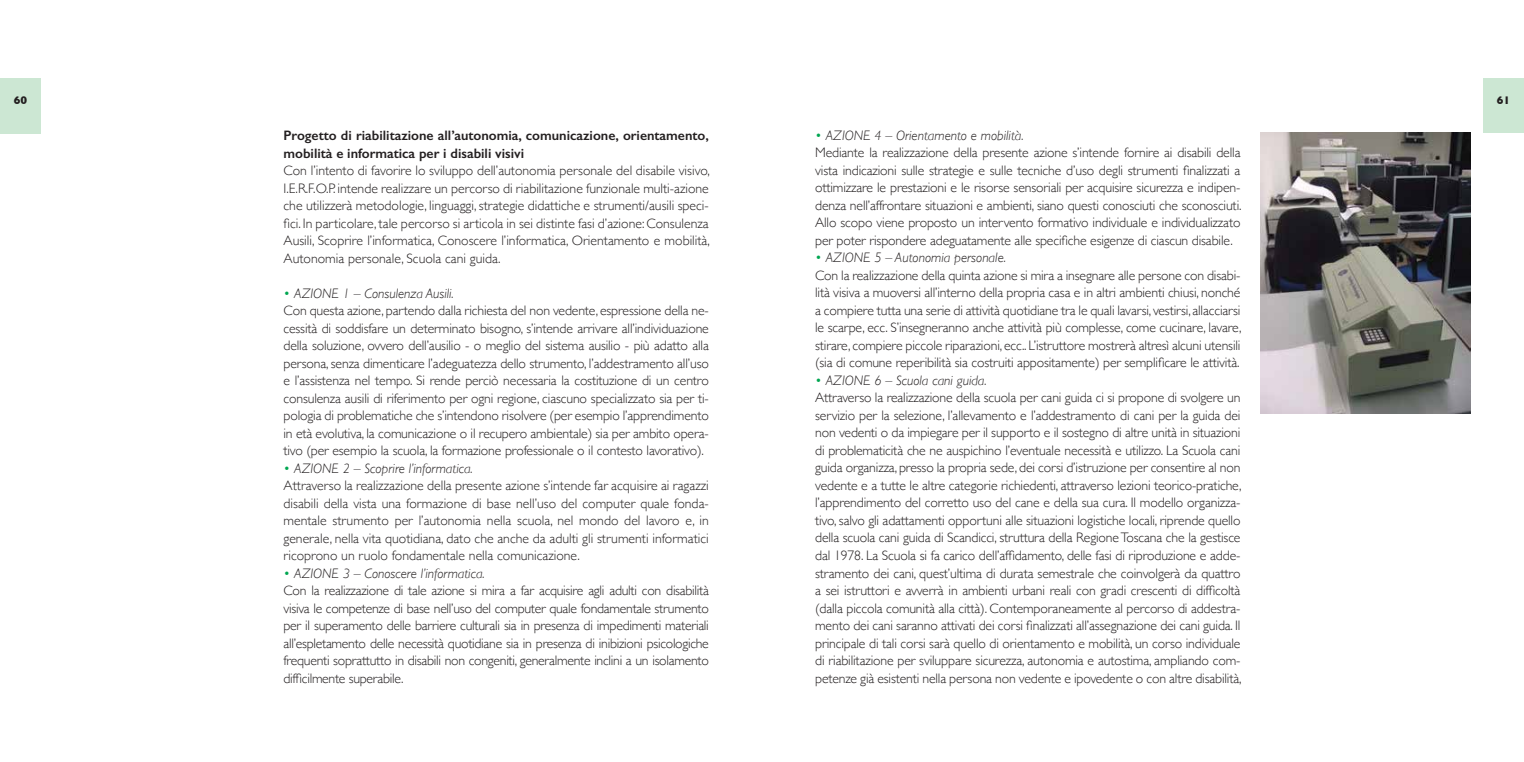
<style>
.page{position:relative;width:1524px;height:762px;background:#fff}
.page>*{position:absolute;margin:0;border:0;box-sizing:border-box;transform-origin:0 0}
.t1{font:300 13.75px/17.5px "Gill Sans";letter-spacing:-.01em;color:#231f20}
.t2{font:600 13.75px/17.5px "Gill Sans";color:#231f20}
.t3{font:700 11.25px "Gill Sans";color:#231f20}
.s1{color:#00a651}
.s2{font-style:italic}
</style>
<div class="page">
<div style="left:1483px;top:78px;width:41px;height:55px;background:#cce7d3"></div>
<div style="left:0;top:78px;width:41px;height:56px;background:#cce7d3"></div>
<img style="left:1260px;top:133px;width:210px;height:280px">
<p class="t3" style="left:14px;top:91px;width:15px">60</p>
<p class="t3" style="left:1496px;top:91px;width:15px">61</p>
<p class="t2" style="left:283px;top:127px;width:427px">Progetto di riabilitazione all’autonomia, comunicazione, orientamento, mobilità e informatica per i disabili visivi</p>
<p class="t1" style="left:283px;top:161px;width:428px;text-align:justify">Con l’intento di favorire lo sviluppo dell’autonomia personale del disabile visivo, I.E.R.F.O.P. intende realizzare un percorso di riabilitazione funzionale multi-azione che utilizzerà metodologie, linguaggi, strategie didattiche e strumenti/ausili speci&shy;fici. In particolare, tale percorso si articola in sei distinte fasi d’azione: Consulenza Ausili, Scoprire l’informatica, Conoscere l’informatica, Orientamento e mobilità, Autonomia personale, Scuola cani guida.</p>
<p class="t1" style="left:283px;top:284px;width:427px"><span class="s1">•</span> <span class="s2">AZIONE 1 – Consulenza Ausili.<br></span>Con questa azione, partendo dalla richiesta del non vedente, espressione della ne&shy;cessità di soddisfare un determinato bisogno, s’intende arrivare all’individuazione della soluzione, ovvero dell’ausilio - o meglio del sistema ausilio - più adatto alla persona, senza dimenticare l’adeguatezza dello strumento, l’addestramento all’uso e l’assistenza nel tempo. Si rende perciò necessaria la costituzione di un centro consulenza ausili di riferimento per ogni regione, ciascuno specializzato sia per ti&shy;pologia di problematiche che s’intendono risolvere (per esempio l’apprendimento in età evolutiva, la comunicazione o il recupero ambientale) sia per ambito opera&shy;tivo (per esempio la scuola, la formazione professionale o il contesto lavorativo).</p>
<p class="t1" style="left:283px;top:459px;width:427px"><span class="s1">•</span> <span class="s2">AZIONE 2 – Scoprire l’informatica.<br></span>Attraverso la realizzazione della presente azione s’intende far acquisire ai ragazzi disabili della vista una formazione di base nell’uso del computer quale fonda&shy;mentale strumento per l’autonomia nella scuola, nel mondo del lavoro e, in generale, nella vita quotidiana, dato che anche da adulti gli strumenti informatici ricoprono un ruolo fondamentale nella comunicazione.</p>
<p class="t1" style="left:283px;top:564px;width:427px"><span class="s1">•</span> <span class="s2">AZIONE 3 – Conoscere l’informatica.<br></span>Con la realizzazione di tale azione si mira a far acquisire agli adulti con disabilità visiva le competenze di base nell’uso del computer quale fondamentale strumento per il superamento delle barriere culturali sia in presenza di impedimenti materiali all’espletamento delle necessità quotidiane sia in presenza di inibizioni psicologiche frequenti soprattutto in disabili non congeniti, generalmente inclini a un isolamento difficilmente superabile.</p>
<p class="t1" style="left:815px;top:126px;width:428px"><span class="s1">•</span> <span class="s2">AZIONE 4 – Orientamento e mobilità.<br></span>Mediante la realizzazione della presente azione s’intende fornire ai disabili della vista indicazioni sulle strategie e sulle tecniche d’uso degli strumenti finalizzati a ottimizzare le prestazioni e le risorse sensoriali per acquisire sicurezza e indipen&shy;denza nell’affrontare situazioni e ambienti, siano questi conosciuti che sconosciuti.<br>Allo scopo viene proposto un intervento formativo individuale e individualizzato per poter rispondere adeguatamente alle specifiche esigenze di ciascun disabile.</p>
<p class="t1" style="left:815px;top:248px;width:428px"><span class="s1">•</span> <span class="s2">AZIONE 5 – Autonomia personale.<br></span>Con la realizzazione della quinta azione si mira a insegnare alle persone con disabi&shy;lità visiva a muoversi all’interno della propria casa e in altri ambienti chiusi, nonché a compiere tutta una serie di attività quotidiane tra le quali lavarsi, vestirsi, allacciarsi le scarpe, ecc. S’insegneranno anche attività più complesse, come cucinare, lavare, stirare, compiere piccole riparazioni, ecc.. L’istruttore mostrerà altresì alcuni utensili (sia di comune reperibilità sia costruiti appositamente) per semplificare le attività.</p>
<p class="t1" style="left:815px;top:371px;width:428px"><span class="s1">•</span> <span class="s2">AZIONE 6 – Scuola cani guida.<br></span>Attraverso la realizzazione della scuola per cani guida ci si propone di svolgere un servizio per la selezione, l’allevamento e l’addestramento di cani per la guida dei non vedenti o da impiegare per il supporto e il sostegno di altre unità in situazioni di problematicità che ne auspichino l’eventuale necessità e utilizzo. La Scuola cani guida organizza, presso la propria sede, dei corsi d’istruzione per consentire al non vedente e a tutte le altre categorie richiedenti, attraverso lezioni teorico-pratiche, l’apprendimento del corretto uso del cane e della sua cura. Il modello organizza&shy;tivo, salvo gli adattamenti opportuni alle situazioni logistiche locali, riprende quello della scuola cani guida di Scandicci, struttura della Regione Toscana che la gestisce dal 1978. La Scuola si fa carico dell’affidamento, delle fasi di riproduzione e adde&shy;stramento dei cani, quest’ultima di durata semestrale che coinvolgerà da quattro a sei istruttori e avverrà in ambienti urbani reali con gradi crescenti di difficoltà (dalla piccola comunità alla città). Contemporaneamente al percorso di addestra&shy;mento dei cani saranno attivati dei corsi finalizzati all’assegnazione dei cani guida. Il principale di tali corsi sarà quello di orientamento e mobilità, un corso individuale di riabilitazione per sviluppare sicurezza, autonomia e autostima, ampliando com&shy;petenze già esistenti nella persona non vedente e ipovedente o con altre disabilità,</p>
</div>
